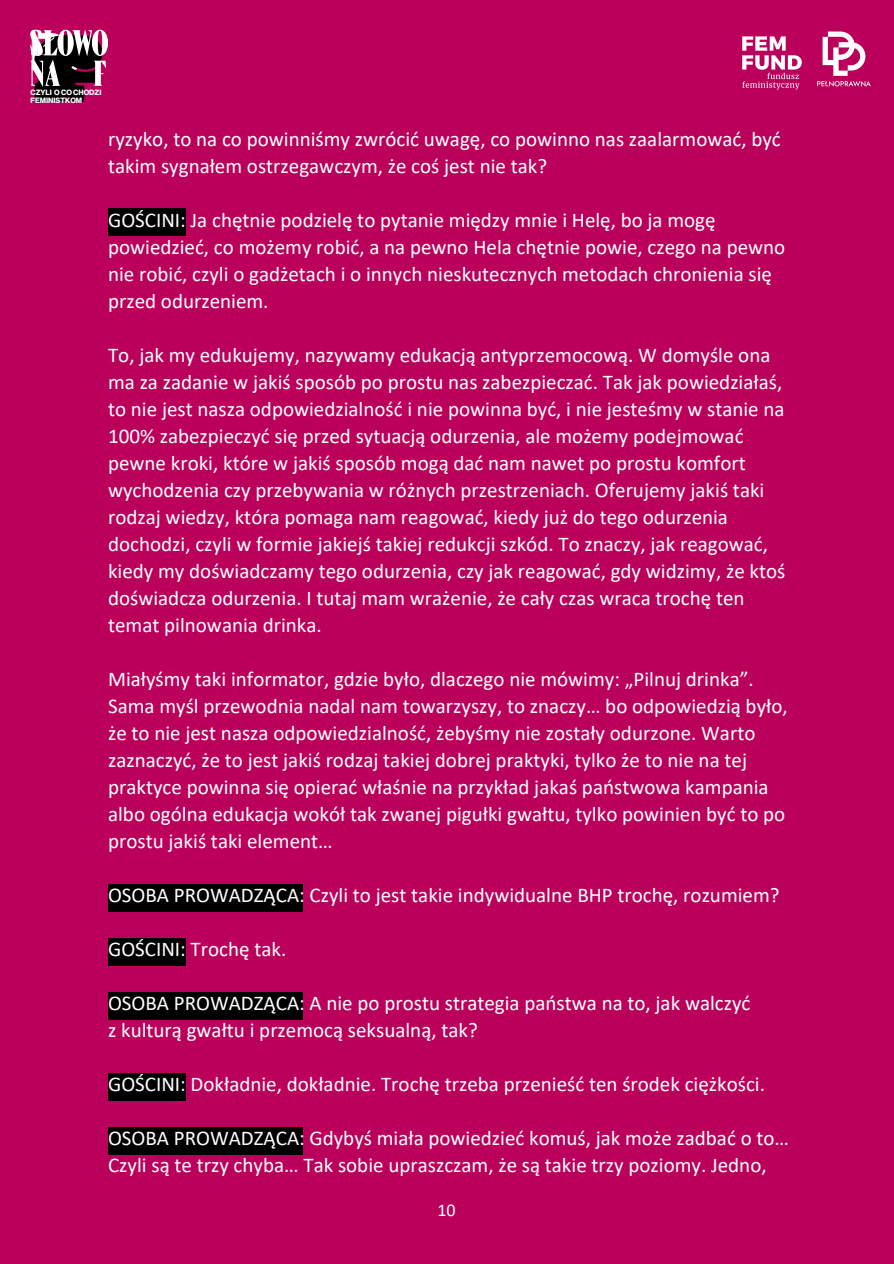
<style>
.page{position:relative;width:894px;height:1264px;background:#fff}
.page>*{position:absolute;margin:0;border:0;box-sizing:border-box;transform-origin:0 0}
.t1{font:21px/27px "Calibri";color:#fff}
.t2{font:18px "Calibri";color:#fff}
.t3{font:700 7.5px "Neue Haas Display";color:#fff}
</style>
<div class="page">
<div style="left:0;top:0;width:893px;height:1263px;background:#bb005c"></div>
<div style="left:108px;top:884px;width:195px;height:27px;background:#000"></div>
<div style="left:108px;top:992px;width:195px;height:27px;background:#000"></div>
<div style="left:108px;top:1127px;width:195px;height:27px;background:#000"></div>
<div style="left:108px;top:209px;width:78px;height:27px;background:#000"></div>
<div style="left:108px;top:938px;width:78px;height:27px;background:#000"></div>
<div style="left:108px;top:1073px;width:78px;height:27px;background:#000"></div>
<svg style="left:30px;top:30px;width:78px;height:72px"></svg>
<img style="left:817px;top:31px;width:54px;height:56px">
<img style="left:742px;top:36px;width:60px;height:54px">
<h1 class="t3" style="left:30px;top:89px;width:72px">CZYLI O CO CHODZI</h1>
<h1 class="t3" style="left:30px;top:97px;width:53px">FEMINISTKOM</h1>
<p class="t1" style="left:108px;top:127px;width:674px">ryzyko, to na co powinniśmy zwrócić uwagę, co powinno nas zaalarmować, być takim sygnałem ostrzegawczym, że coś jest nie tak?</p>
<p class="t1" style="left:108px;top:208px;width:678px">GOŚCINI: Ja chętnie podzielę to pytanie między mnie i Helę, bo ja mogę powiedzieć, co możemy robić, a na pewno Hela chętnie powie, czego na pewno nie robić, czyli o gadżetach i o innych nieskutecznych metodach chronienia się przed odurzeniem.</p>
<p class="t1" style="left:108px;top:343px;width:678px">To, jak my edukujemy, nazywamy edukacją antyprzemocową. W domyśle ona ma za zadanie w jakiś sposób po prostu nas zabezpieczać. Tak jak powiedziałaś, to nie jest nasza odpowiedzialność i nie powinna być, i nie jesteśmy w stanie na 100% zabezpieczyć się przed sytuacją odurzenia, ale możemy podejmować pewne kroki, które w jakiś sposób mogą dać nam nawet po prostu komfort wychodzenia czy przebywania w różnych przestrzeniach. Oferujemy jakiś taki rodzaj wiedzy, która pomaga nam reagować, kiedy już do tego odurzenia dochodzi, czyli w formie jakiejś takiej redukcji szkód. To znaczy, jak reagować, kiedy my doświadczamy tego odurzenia, czy jak reagować, gdy widzimy, że ktoś doświadcza odurzenia. I tutaj mam wrażenie, że cały czas wraca trochę ten temat pilnowania drinka.</p>
<p class="t1" style="left:108px;top:667px;width:681px">Miałyśmy taki informator, gdzie było, dlaczego nie mówimy: „Pilnuj drinka”.<br>Sama myśl przewodnia nadal nam towarzyszy, to znaczy… bo odpowiedzią było, że to nie jest nasza odpowiedzialność, żebyśmy nie zostały odurzone. Warto zaznaczyć, że to jest jakiś rodzaj takiej dobrej praktyki, tylko że to nie na tej praktyce powinna się opierać właśnie na przykład jakaś państwowa kampania albo ogólna edukacja wokół tak zwanej pigułki gwałtu, tylko powinien być to po prostu jakiś taki element…</p>
<p class="t1" style="left:108px;top:883px;width:672px">OSOBA PROWADZĄCA: Czyli to jest takie indywidualne BHP trochę, rozumiem?</p>
<p class="t1" style="left:108px;top:937px;width:180px">GOŚCINI: Trochę tak.</p>
<p class="t1" style="left:108px;top:991px;width:643px">OSOBA PROWADZĄCA: A nie po prostu strategia państwa na to, jak walczyć z kulturą gwałtu i przemocą seksualną, tak?</p>
<p class="t1" style="left:108px;top:1072px;width:658px">GOŚCINI: Dokładnie, dokładnie. Trochę trzeba przenieść ten środek ciężkości.</p>
<h1 class="t1" style="left:108px;top:1126px;width:682px">OSOBA PROWADZĄCA: Gdybyś miała powiedzieć komuś, jak może zadbać o to…<br>Czyli są te trzy chyba… Tak sobie upraszczam, że są takie trzy poziomy. Jedno,</h1>
<h1 class="t2" style="left:437px;top:1202px;width:20px">10</h1>
</div>
